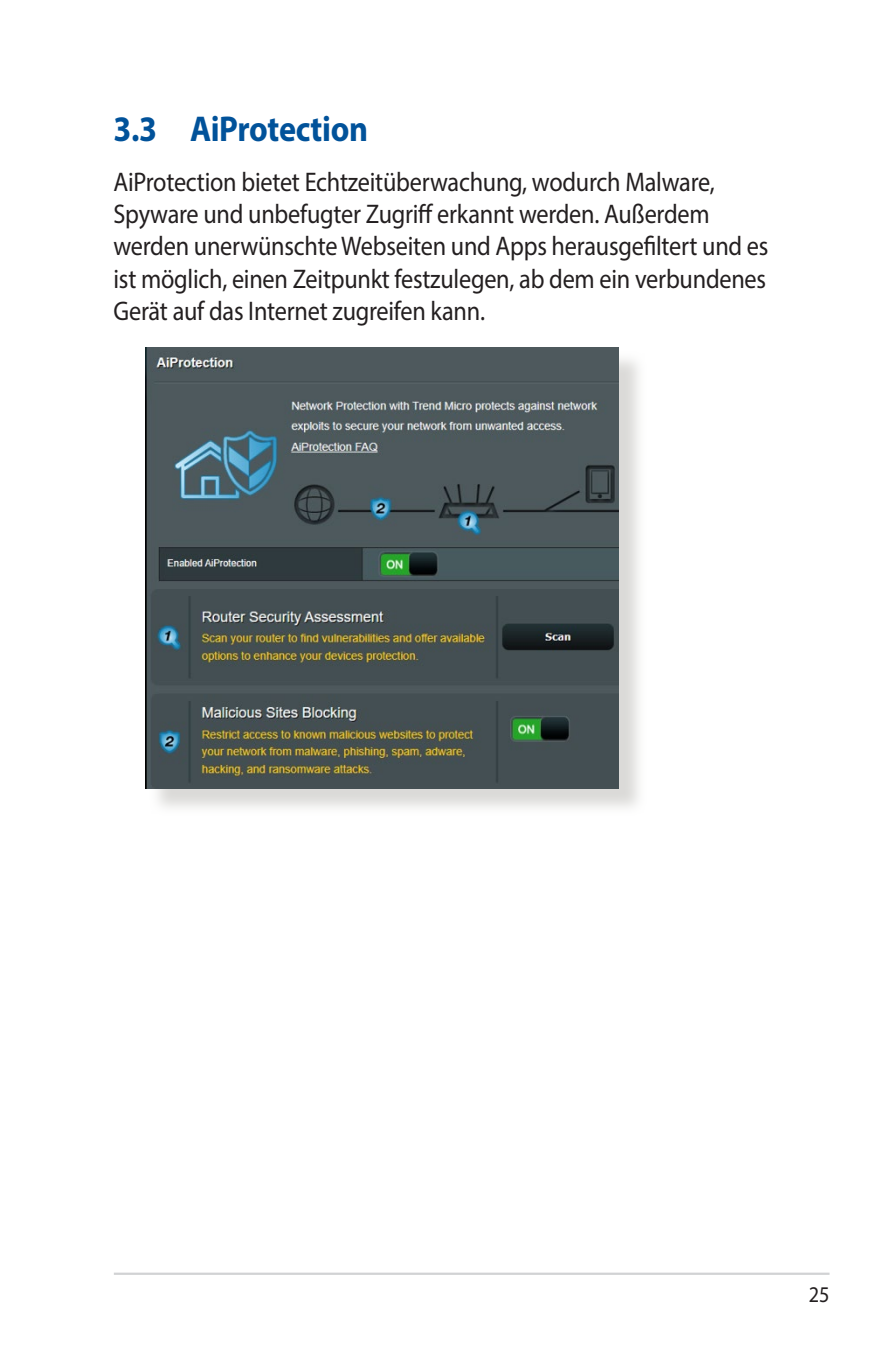
<style>
.page{position:relative;width:893px;height:1346px;background:#fff}
.page>*{position:absolute;margin:0;border:0;box-sizing:border-box;transform-origin:0 0}
.t1{font:700 36px "Myriad Pro";letter-spacing:-.01em;color:#01529a;scale:.9 1}
.t2{font:27px/32.4px "Myriad Pro";letter-spacing:-.01em;color:#231f20;scale:.9 1}
.t3{font:22.5px "Myriad Pro";color:#231f20;scale:.9 1}
</style>
<div class="page">
<hr style="left:114px;top:1272px;width:715px;height:3px;background:#d1d2d4">
<div style="left:148px;top:350px;width:499px;height:466px;background:#cfcecb;opacity:.75"></div>
<img style="left:145px;top:347px;width:474px;height:441px">
<h1 class="t1" style="left:114px;top:106px;width:284px">3.3 AiProtection</h1>
<p class="t2" style="left:114px;top:165px;width:729px">AiProtection bietet Echtzeitüberwachung, wodurch Malware, Spyware und unbefugter Zugriff erkannt werden. Außerdem werden unerwünschte Webseiten und Apps herausgefiltert und es ist möglich, einen Zeitpunkt festzulegen, ab dem ein verbundenes Gerät auf das Internet zugreifen kann.</p>
<p class="t3" style="left:809px;top:1281px;width:24px">25</p>
</div>
